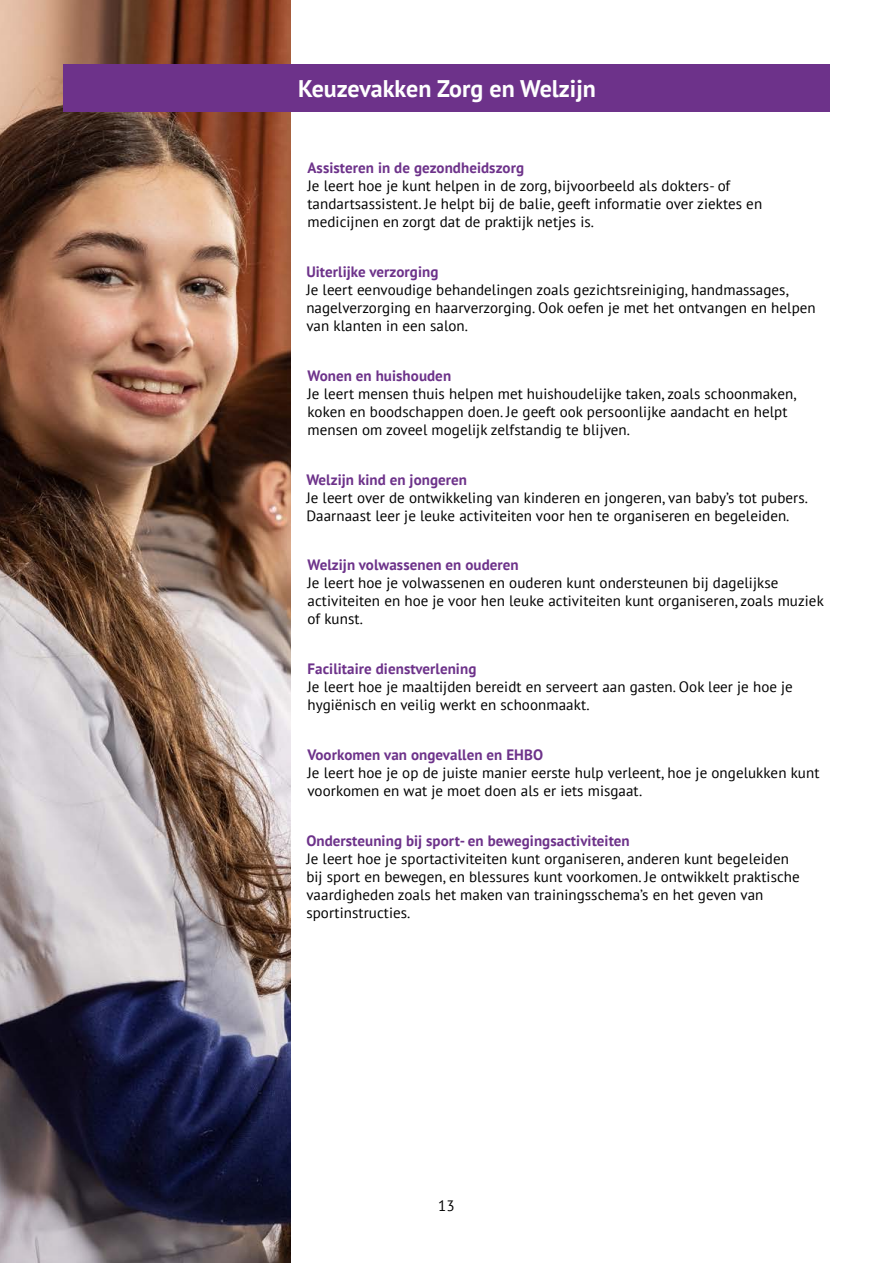
<style>
.page{position:relative;width:893px;height:1263px;background:#fff}
.page>*{position:absolute;margin:0;border:0;box-sizing:border-box;transform-origin:0 0}
.t1{font:700 24px "PT Sans";color:#fff}
.t2{font:15px/18px "PT Sans";letter-spacing:.005em;color:#000}
.t3{font:700 15px "PT Sans";letter-spacing:.005em;color:#6d328a}
</style>
<div class="page">
<img style="left:0;top:0;width:291px;height:1263px">
<div style="left:64px;top:64px;width:766px;height:47px;background:#6d328a"></div>
<h1 class="t1" style="left:298px;top:73px;width:299px">Keuzevakken Zorg en Welzijn</h1>
<p class="t3" style="left:307px;top:158px;width:218px">Assisteren in de gezondheidszorg</p>
<p class="t2" style="left:307px;top:177px;width:456px">Je leert hoe je kunt helpen in de zorg, bijvoorbeeld als dokters- of tandartsassistent. Je helpt bij de balie, geeft informatie over ziektes en medicijnen en zorgt dat de praktijk netjes is.</p>
<p class="t3" style="left:306px;top:262px;width:134px">Uiterlijke verzorging</p>
<p class="t2" style="left:306px;top:280px;width:511px">Je leert eenvoudige behandelingen zoals gezichtsreiniging, handmassages, nagelverzorging en haarverzorging. Ook oefen je met het ontvangen en helpen van klanten in een salon.</p>
<p class="t3" style="left:307px;top:366px;width:145px">Wonen en huishouden</p>
<p class="t2" style="left:307px;top:384px;width:491px">Je leert mensen thuis helpen met huishoudelijke taken, zoals schoonmaken, koken en boodschappen doen. Je geeft ook persoonlijke aandacht en helpt mensen om zoveel mogelijk zelfstandig te blijven.</p>
<p class="t3" style="left:306px;top:469px;width:162px">Welzijn kind en jongeren</p>
<p class="t2" style="left:306px;top:488px;width:503px">Je leert over de ontwikkeling van kinderen en jongeren, van baby’s tot pubers.<br>Daarnaast leer je leuke activiteiten voor hen te organiseren en begeleiden.</p>
<p class="t3" style="left:307px;top:555px;width:213px">Welzijn volwassenen en ouderen</p>
<p class="t2" style="left:307px;top:574px;width:518px">Je leert hoe je volwassenen en ouderen kunt ondersteunen bij dagelijkse activiteiten en hoe je voor hen leuke activiteiten kunt organiseren, zoals muziek of kunst.</p>
<p class="t3" style="left:307px;top:659px;width:170px">Facilitaire dienstverlening</p>
<p class="t2" style="left:307px;top:678px;width:487px">Je leert hoe je maaltijden bereidt en serveert aan gasten. Ook leer je hoe je hygiënisch en veilig werkt en schoonmaakt.</p>
<p class="t3" style="left:307px;top:745px;width:237px">Voorkomen van ongevallen en EHBO</p>
<p class="t2" style="left:307px;top:763px;width:513px">Je leert hoe je op de juiste manier eerste hulp verleent, hoe je ongelukken kunt voorkomen en wat je moet doen als er iets misgaat.</p>
<p class="t3" style="left:306px;top:831px;width:325px">Ondersteuning bij sport- en bewegingsactiviteiten</p>
<p class="t2" style="left:306px;top:849px;width:495px">Je leert hoe je sportactiviteiten kunt organiseren, anderen kunt begeleiden bij sport en bewegen, en blessures kunt voorkomen. Je ontwikkelt praktische vaardigheden zoals het maken van trainingsschema’s en het geven van sportinstructies.</p>
<p class="t2" style="left:438px;top:1196px;width:18px">13</p>
</div>
